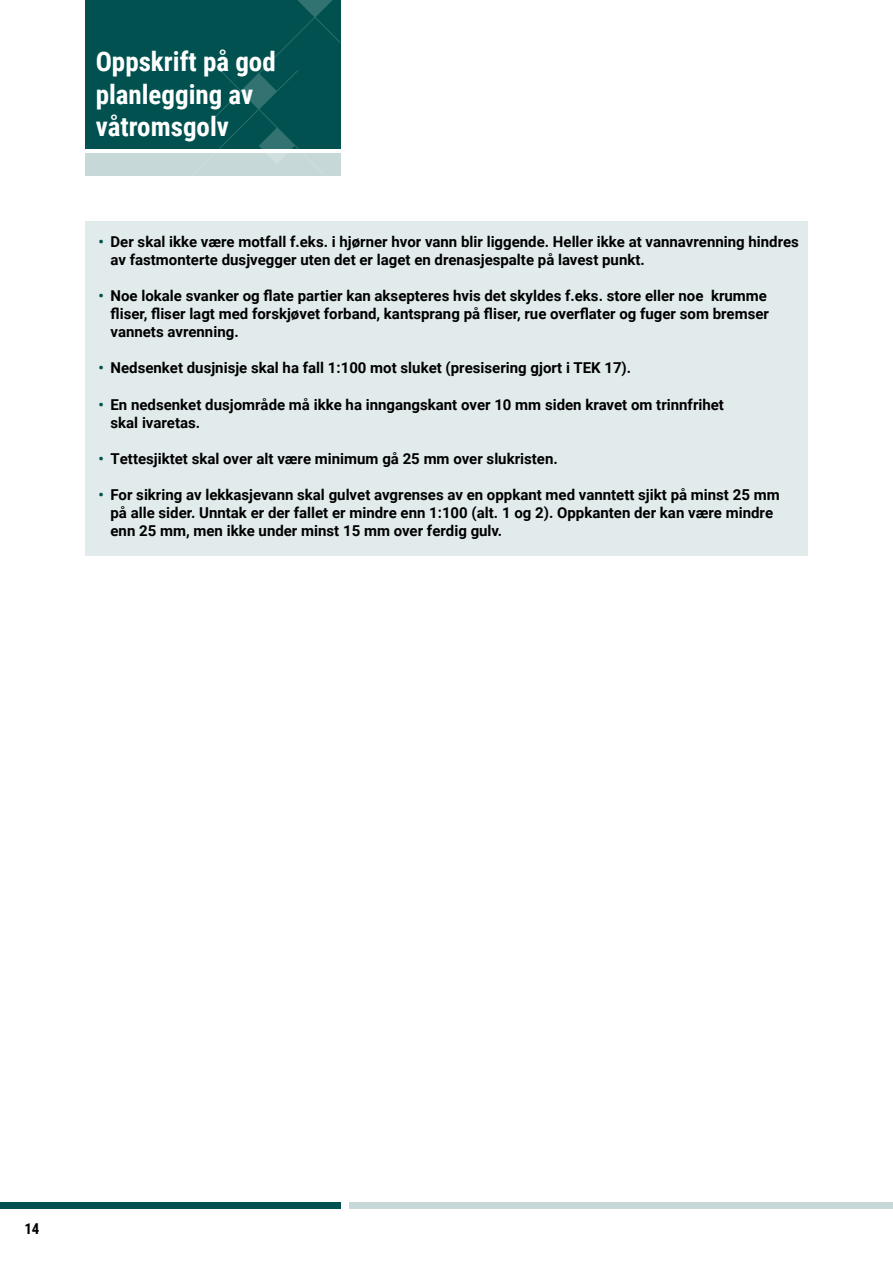
<style>
.page{position:relative;width:893px;height:1263px;background:#fff}
.page>*{position:absolute;margin:0;border:0;box-sizing:border-box;transform-origin:0 0}
.t1{font:700 27px/32.4px "Roboto Condensed";color:#fff}
.t2{font:700 15px/18px "Roboto";color:#000}
.t3{font:700 15px "Roboto Condensed";color:#000}
.s1{color:#00514f}
</style>
<div class="page">
<div style="left:85px;top:0;width:255px;height:149px;background:#00514f"></div>
<div style="left:85px;top:153px;width:255px;height:22px;background:#c6d8d8"></div>
<svg style="left:203px;top:0;width:137px;height:163px"></svg>
<div style="left:349px;top:1202px;width:544px;height:7px;background:#c6d8d8"></div>
<div style="left:0;top:1202px;width:340px;height:7px;background:#00514f"></div>
<div style="left:85px;top:221px;width:723px;height:335px;background:#e2ebec"></div>
<h1 class="t1" style="left:96px;top:44px;width:182px">Oppskrift på god planlegging av våtromsgolv</h1>
<p class="t2" style="left:111px;top:233px;width:690px;text-indent:-12px"><span class="s1">•</span> Der skal ikke være motfall f.eks. i hjørner hvor vann blir liggende. Heller ikke at vannavrenning hindres av fastmonterte dusjvegger uten det er laget en drenasjespalte på lavest punkt.</p>
<p class="t2" style="left:111px;top:287px;width:660px;text-indent:-12px"><span class="s1">•</span> Noe lokale svanker og flate partier kan aksepteres hvis det skyldes f.eks. store eller noe krumme fliser, fliser lagt med forskjøvet forband, kantsprang på fliser, rue overflater og fuger som bremser vannets avrenning.</p>
<p class="t2" style="left:99px;top:359px;width:534px"><span class="s1">•</span> Nedsenket dusjnisje skal ha fall 1:100 mot sluket (presisering gjort i TEK 17).</p>
<p class="t2" style="left:111px;top:395px;width:615px;text-indent:-12px"><span class="s1">•</span> En nedsenket dusjområde må ikke ha inngangskant over 10 mm siden kravet om trinnfrihet skal ivaretas.</p>
<p class="t2" style="left:99px;top:449px;width:461px"><span class="s1">•</span> Tettesjiktet skal over alt være minimum gå 25 mm over slukristen.</p>
<p class="t2" style="left:111px;top:485px;width:671px;text-indent:-12px"><span class="s1">•</span> For sikring av lekkasjevann skal gulvet avgrenses av en oppkant med vanntett sjikt på minst 25 mm på alle sider. Unntak er der fallet er mindre enn 1:100 (alt. 1 og 2). Oppkanten der kan være mindre enn 25 mm, men ikke under minst 15 mm over ferdig gulv.</p>
<p class="t3" style="left:24px;top:1218px;width:17px">14</p>
</div>
